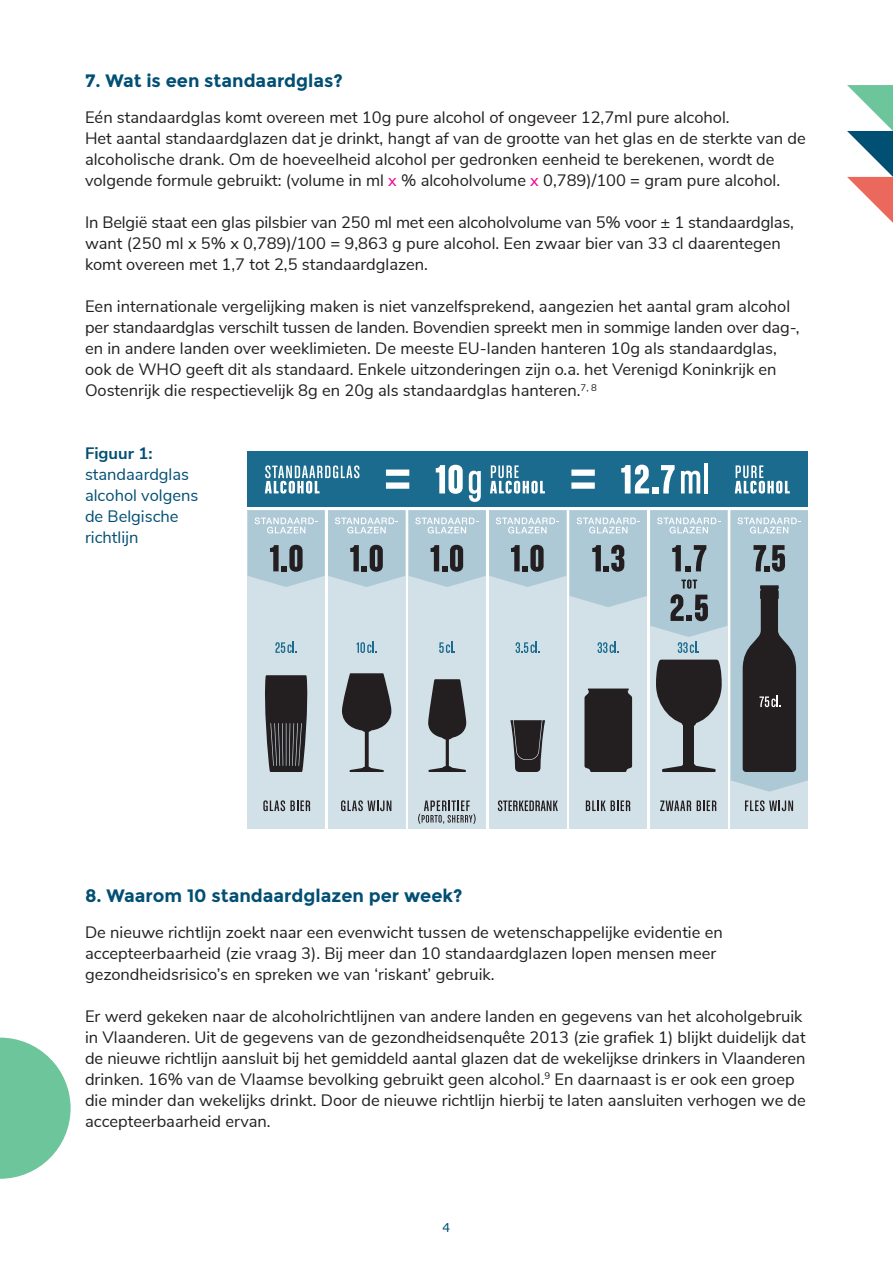
<style>
.page{position:relative;width:893px;height:1263px;background:#fff}
.page>*{position:absolute;margin:0;border:0;box-sizing:border-box;transform-origin:0 0}
.t1{font:700 18px "Montserrat";color:#024f74}
.t2{font:16.5px/21px "Nunito Sans";color:#231f20}
.t3{font:16.5px/21px "Nunito Sans";color:#024f74}
.t4{font:700 16.5px "Nunito Sans";color:#024f74}
.t5{font:12.3px "Verdana";color:#024f74}
.s1{color:#ed028c}
</style>
<div class="page">
<svg style="left:847px;top:85px;width:46px;height:138px"></svg>
<svg style="left:0;top:1037px;width:71px;height:142px"></svg>
<div style="left:650px;top:510px;width:77px;height:319px;background:#d2e1e8"></div>
<svg style="left:660px;top:800px;width:31px;height:11px"></svg>
<svg style="left:697px;top:800px;width:19px;height:11px"></svg>
<div style="left:570px;top:510px;width:77px;height:319px;background:#d2e1e8"></div>
<svg style="left:586px;top:800px;width:44px;height:11px"></svg>
<div style="left:248px;top:510px;width:77px;height:319px;background:#d2e1e8"></div>
<svg style="left:263px;top:800px;width:47px;height:11px"></svg>
<div style="left:328px;top:510px;width:77px;height:319px;background:#d2e1e8"></div>
<svg style="left:341px;top:800px;width:50px;height:11px"></svg>
<div style="left:409px;top:510px;width:77px;height:319px;background:#d2e1e8"></div>
<svg style="left:418px;top:800px;width:58px;height:24px"></svg>
<div style="left:489px;top:510px;width:77px;height:319px;background:#d2e1e8"></div>
<svg style="left:498px;top:800px;width:60px;height:11px"></svg>
<div style="left:731px;top:510px;width:77px;height:319px;background:#d2e1e8"></div>
<svg style="left:745px;top:800px;width:48px;height:11px"></svg>
<div style="left:248px;top:451px;width:560px;height:56px;background:#1a6b8e"></div>
<svg style="left:265px;top:465px;width:94px;height:29px"></svg>
<svg style="left:490px;top:465px;width:55px;height:29px"></svg>
<svg style="left:436px;top:465px;width:27px;height:29px"></svg>
<svg style="left:469px;top:471px;width:12px;height:31px"></svg>
<svg style="left:735px;top:465px;width:55px;height:29px"></svg>
<svg style="left:386px;top:469px;width:23px;height:20px"></svg>
<svg style="left:571px;top:469px;width:24px;height:20px"></svg>
<svg style="left:621px;top:465px;width:28px;height:28px"></svg>
<div style="left:652px;top:487px;width:7px;height:6px;background:#fff"></div>
<svg style="left:661px;top:465px;width:14px;height:28px"></svg>
<svg style="left:681px;top:471px;width:19px;height:22px"></svg>
<hr style="left:705px;top:463px;width:3px;height:30px;background:#fff">
<svg style="left:248px;top:510px;width:560px;height:282px"></svg>
<p class="t1" style="left:85px;top:70px;width:259px">7. Wat is een standaardglas?</p>
<p class="t2" style="left:85px;top:106px;width:722px">Eén standaardglas komt overeen met 10g pure alcohol of ongeveer 12,7ml pure alcohol.<br>Het aantal standaardglazen dat je drinkt, hangt af van de grootte van het glas en de sterkte van de alcoholische drank. Om de hoeveelheid alcohol per gedronken eenheid te berekenen, wordt de volgende formule gebruikt: (volume in ml <span class="s1">x</span> % alcoholvolume <span class="s1">x</span> 0,789)/100 = gram pure alcohol.</p>
<p class="t2" style="left:85px;top:211px;width:710px">In België staat een glas pilsbier van 250 ml met een alcoholvolume van 5% voor ± 1 standaardglas, want (250 ml x 5% x 0,789)/100 = 9,863 g pure alcohol. Een zwaar bier van 33 cl daarentegen komt overeen met 1,7 tot 2,5 standaardglazen.</p>
<p class="t2" style="left:85px;top:295px;width:716px">Een internationale vergelijking maken is niet vanzelfsprekend, aangezien het aantal gram alcohol per standaardglas verschilt tussen de landen. Bovendien spreekt men in sommige landen over dag-, en in andere landen over weeklimieten. De meeste EU-landen hanteren 10g als standaardglas, ook de WHO geeft dit als standaard. Enkele uitzonderingen zijn o.a. het Verenigd Koninkrijk en Oostenrijk die respectievelijk 8g en 20g als standaardglas hanteren.<sup>7,</sup> <sup>8</sup></p>
<p class="t4" style="left:85px;top:441px;width:69px">Figuur 1:</p>
<p class="t3" style="left:85px;top:463px;width:115px">standaardglas alcohol volgens de Belgische richtlijn</p>
<p class="t1" style="left:85px;top:885px;width:379px">8. Waarom 10 standaardglazen per week?</p>
<p class="t2" style="left:85px;top:920px;width:639px">De nieuwe richtlijn zoekt naar een evenwicht tussen de wetenschappelijke evidentie en accepteerbaarheid (zie vraag 3). Bij meer dan 10 standaardglazen lopen mensen meer gezondheidsrisico’s en spreken we van ‘riskant’ gebruik.</p>
<p class="t2" style="left:85px;top:1004px;width:722px">Er werd gekeken naar de alcoholrichtlijnen van andere landen en gegevens van het alcoholgebruik in Vlaanderen. Uit de gegevens van de gezondheidsenquête 2013 (zie grafiek 1) blijkt duidelijk dat de nieuwe richtlijn aansluit bij het gemiddeld aantal glazen dat de wekelijkse drinkers in Vlaanderen drinken. 16% van de Vlaamse bevolking gebruikt geen alcohol.<sup>9</sup> En daarnaast is er ook een groep die minder dan wekelijks drinkt. Door de nieuwe richtlijn hierbij te laten aansluiten verhogen we de accepteerbaarheid ervan.</p>
<p class="t5" style="left:443px;top:1220px;width:9px">4</p>
</div>
